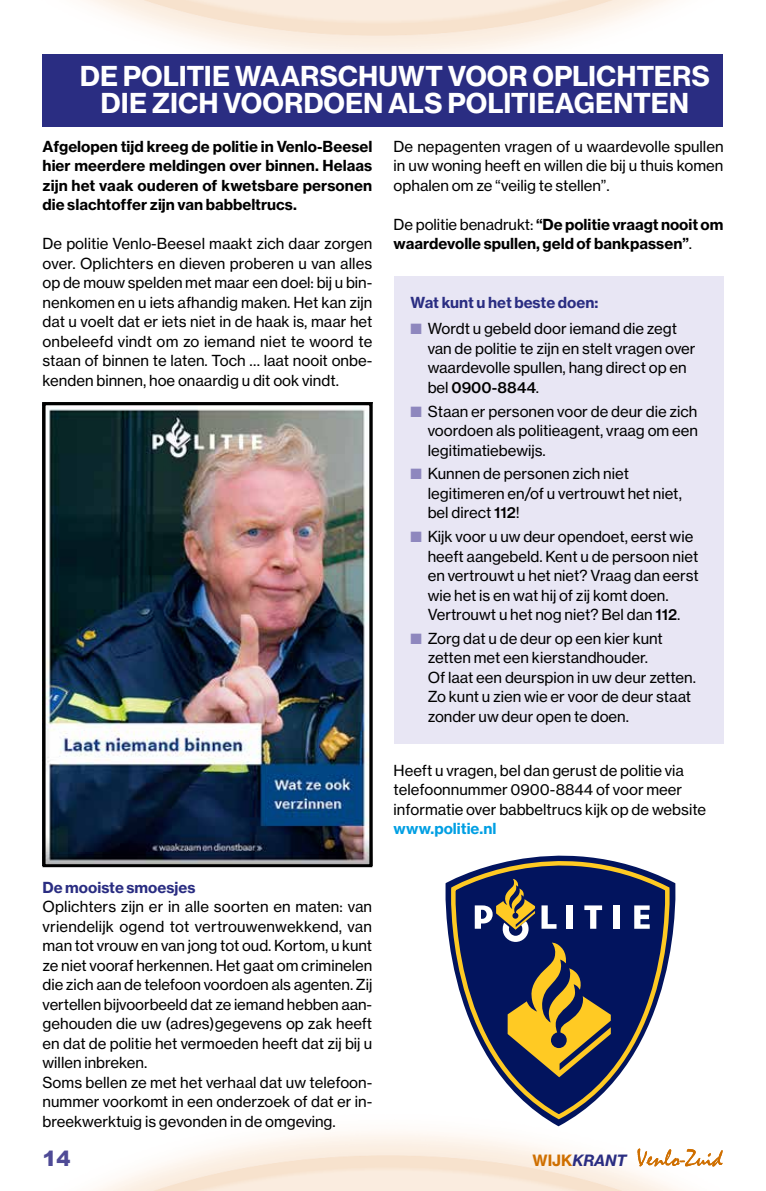
<style>
.page{position:relative;width:766px;height:1191px;background:#fff}
.page>*{position:absolute;margin:0;border:0;box-sizing:border-box;transform-origin:0 0}
.t1{font:27px/27px "N Haas Grotesk TX Pro 75 Bd";color:#fff;text-align:center}
.t2{font:900 21px "Arial";color:#4f4b96}
.t3{font:15.3px "N Haas Grotesk TX Pro 76 Bd It";color:#2a2d82}
.t4{font:15px/19.5px "N Haas Grotesk TX Pro 55 Rg";color:#000}
.t5{font:15px/19.5px "N Haas Grotesk TX Pro 75 Bd";color:#000;text-align:justify}
.t6{font:15px "N Haas Grotesk TX Pro 75 Bd";color:#2a2d82}
.t7{font:15px "N Haas Grotesk TX Pro 75 Bd";color:#009fe3}
.t8{font:15px "N Haas Grotesk TX Pro 65 Md";color:#000}
.s1{font-family:"N Haas Grotesk TX Pro 55 Rg"}
.s2{color:#8e87be}
.s3{font-family:"N Haas Grotesk TX Pro 65 Md"}
.s4{font-family:"N Haas Grotesk TX Pro 75 Bd";color:#cf6f00}
</style>
<div class="page">
<img style="left:42px;top:0;width:628px;height:82px">
<div style="left:393px;top:276px;width:330px;height:468px;background:#e8e6f4"></div>
<img style="left:96px;top:1126px;width:627px;height:65px">
<div style="left:43px;top:54px;width:680px;height:73px;background:#2a2d82"></div>
<svg style="left:637px;top:1148px;width:85px;height:18px"></svg>
<img style="left:47px;top:408px;width:321px;height:455px">
<div style="left:43px;top:402px;width:329px;height:465px;border:3px solid #000"></div>
<svg style="left:445px;top:855px;width:230px;height:266px"></svg>
<svg style="left:634px;top:905px;width:15px;height:23px"></svg>
<div style="left:613px;top:905px;width:6px;height:23px;background:#fff"></div>
<svg style="left:474px;top:878px;width:136px;height:199px;background:#4f4e59"></svg>
<h1 class="t1" style="left:80px;top:62px;width:631px">DE POLITIE WAARSCHUWT VOOR OPLICHTERS<br>DIE ZICH VOORDOEN ALS POLITIEAGENTEN</h1>
<p class="t4" style="left:393px;top:136px;width:331px;text-align:justify">De nepagenten vragen of u waardevolle spullen in uw woning heeft en willen die bij u thuis komen ophalen om ze “veilig te stellen”.</p>
<p class="t5" style="left:393px;top:214px;width:331px"><span class="s1">De politie benadrukt:</span> “De politie vraagt nooit om waardevolle spullen, geld of bankpassen”<span class="s1">.</span></p>
<p class="t5" style="left:43px;top:136px;width:331px">Afgelopen tijd kreeg de politie in Venlo-Beesel hier meerdere meldingen over binnen. Helaas zijn het vaak ouderen of kwetsbare personen die slachtoffer zijn van babbeltrucs.</p>
<p class="t4" style="left:43px;top:234px;width:331px;text-align:justify">De politie Venlo-Beesel maakt zich daar zorgen over. Oplichters en dieven proberen u van alles op de mouw spelden met maar een doel: bij u bin&shy;nenkomen en u iets afhandig maken. Het kan zijn dat u voelt dat er iets niet in de haak is, maar het onbeleefd vindt om zo iemand niet te woord te staan of binnen te laten. Toch … laat nooit onbe&shy;kenden binnen, hoe onaardig u dit ook vindt.</p>
<p class="t6" style="left:410px;top:293px;width:189px">Wat kunt u het beste doen:</p>
<p class="t4" style="left:427px;top:319px;width:269px;text-indent:-17px"><span class="s2">■</span> Wordt u gebeld door iemand die zegt van de politie te zijn en stelt vragen over waardevolle spullen, hang direct op en</p>
<p class="t8" style="left:427px;top:378px;width:113px"><span class="s1">bel</span> 0900-8844<span class="s1">.</span></p>
<p class="t4" style="left:427px;top:401px;width:272px;text-align:justify;text-indent:-17px"><span class="s2">■</span> Staan er personen voor de deur die zich voordoen als politieagent, vraag om een legitimatiebewijs.</p>
<p class="t4" style="left:427px;top:464px;width:256px;text-indent:-17px"><span class="s2">■</span> Kunnen de personen zich niet legitimeren en/of u vertrouwt het niet, bel direct <span class="s3">112</span>!</p>
<p class="t4" style="left:427px;top:527px;width:272px;text-indent:-17px"><span class="s2">■</span> Kijk voor u uw deur opendoet, eerst wie heeft aangebeld. Kent u de persoon niet en vertrouwt u het niet? Vraag dan eerst wie het is en wat hij of zij komt doen.<br>Vertrouwt u het nog niet? Bel dan <span class="s3">112</span>.</p>
<p class="t4" style="left:427px;top:628px;width:270px;text-indent:-17px"><span class="s2">■</span> Zorg dat u de deur op een kier kunt zetten met een kierstandhouder.<br>Of laat een deurspion in uw deur zetten.<br>Zo kunt u zien wie er voor de deur staat zonder uw deur open te doen.</p>
<p class="t4" style="left:393px;top:760px;width:314px">Heeft u vragen, bel dan gerust de politie via telefoonnummer 0900-8844 of voor meer informatie over babbeltrucs kijk op de website</p>
<p class="t7" style="left:393px;top:819px;width:104px">www.politie.nl</p>
<p class="t6" style="left:43px;top:878px;width:154px">De mooiste smoesjes</p>
<p class="t4" style="left:43px;top:897px;width:331px">Oplichters zijn er in alle soorten en maten: van vriendelijk ogend tot vertrouwenwekkend, van man tot vrouw en van jong tot oud. Kortom, u kunt ze niet vooraf herkennen. Het gaat om criminelen die zich aan de telefoon voordoen als agenten. Zij vertellen bijvoorbeeld dat ze iemand hebben aan&shy;gehouden die uw (adres)gegevens op zak heeft en dat de politie het vermoeden heeft dat zij bij u willen inbreken.<br>Soms bellen ze met het verhaal dat uw telefoon&shy;nummer voorkomt in een onderzoek of dat er in&shy;breekwerktuig is gevonden in de omgeving.</p>
<h2 class="t2" style="left:43px;top:1143px;width:30px">14</h2>
<p class="t3" style="left:532px;top:1150px;width:96px"><span class="s4">WIJK</span>KRANT</p>
</div>
